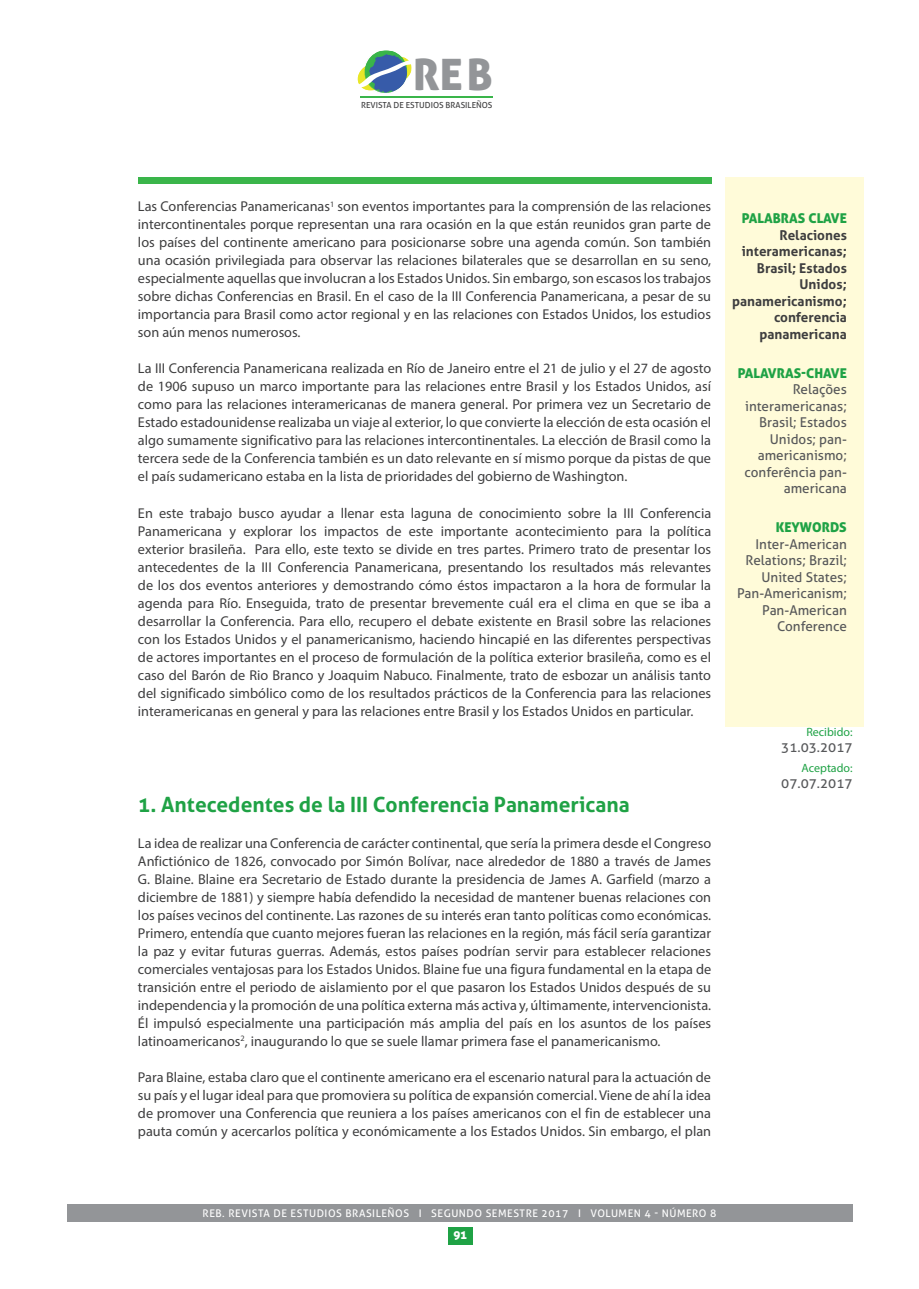
<style>
.page{position:relative;width:919px;height:1289px;background:#fff}
.page>*{position:absolute;margin:0;border:0;box-sizing:border-box;transform-origin:0 0}
.t1{font:43.35px "Aller Display";color:#939598}
.t2{font:700 21px "Aller";color:#1fa245}
.t3{font:14.25px/18px "Myriad Pro";color:#3e3e3f;text-align:justify}
.body{font:13.5px/16.5px "Aller";color:#57585a;text-align:right}
.t4{font:700 13.5px/16.5px "Aller";color:#3e3e3f;text-align:right}
.t5{font:13.5px "Aller Display";color:#1fa245}
.body-2{font:12px "Myriad Pro";color:#1fa245}
.t6{font:12px "Aller Display";color:#fff}
.t7{font:10.5px "Aller";letter-spacing:.05em;color:#fff}
.t8{font:8.4px "Aller";color:#3e3e3f}
</style>
<div class="page">
<img style="left:360px;top:50px;width:88px;height:47px">
<img style="left:365px;top:51px;width:41px;height:4px">
<svg style="left:357px;top:55px;width:59px;height:37px"></svg>
<hr style="left:360px;top:97px;width:133px;height:1px;background:#3ab54a">
<div style="left:67px;top:1203px;width:785px;height:18px;background:#939598"></div>
<div style="left:448px;top:1226px;width:24px;height:18px;background:#1fa245"></div>
<div style="left:138px;top:177px;width:573px;height:6px;background:#3ab54a"></div>
<div style="left:725px;top:177px;width:138px;height:549px;background:#fffbd9"></div>
<h1 class="t1" style="left:413px;top:47px;width:81px">REB</h1>
<p class="t8" style="left:361px;top:100px;width:133px">REVISTA DE ESTUDIOS BRASILEÑOS</p>
<p class="t3" style="left:138px;top:197px;width:574px">Las Conferencias Panamericanas<sup>1</sup> son eventos importantes para la comprensión de las relaciones intercontinentales porque representan una rara ocasión en la que están reunidos gran parte de los países del continente americano para posicionarse sobre una agenda común. Son también una ocasión privilegiada para observar las relaciones bilaterales que se desarrollan en su seno, especialmente aquellas que involucran a los Estados Unidos. Sin embargo, son escasos los trabajos sobre dichas Conferencias en Brasil. En el caso de la III Conferencia Panamericana, a pesar de su importancia para Brasil como actor regional y en las relaciones con Estados Unidos, los estudios son aún menos numerosos.</p>
<p class="t3" style="left:138px;top:359px;width:574px">La III Conferencia Panamericana realizada en Río de Janeiro entre el 21 de julio y el 27 de agosto de 1906 supuso un marco importante para las relaciones entre Brasil y los Estados Unidos, así como para las relaciones interamericanas de manera general. Por primera vez un Secretario de Estado estadounidense realizaba un viaje al exterior, lo que convierte la elección de esta ocasión el algo sumamente significativo para las relaciones intercontinentales. La elección de Brasil como la tercera sede de la Conferencia también es un dato relevante en sí mismo porque da pistas de que el país sudamericano estaba en la lista de prioridades del gobierno de Washington.</p>
<p class="t3" style="left:138px;top:503px;width:574px">En este trabajo busco ayudar a llenar esta laguna de conocimiento sobre la III Conferencia Panamericana y explorar los impactos de este importante acontecimiento para la política exterior brasileña. Para ello, este texto se divide en tres partes. Primero trato de presentar los antecedentes de la III Conferencia Panamericana, presentando los resultados más relevantes de los dos eventos anteriores y demostrando cómo éstos impactaron a la hora de formular la agenda para Río. Enseguida, trato de presentar brevemente cuál era el clima en que se iba a desarrollar la Conferencia. Para ello, recupero el debate existente en Brasil sobre las relaciones con los Estados Unidos y el panamericanismo, haciendo hincapié en las diferentes perspectivas de actores importantes en el proceso de formulación de la política exterior brasileña, como es el caso del Barón de Rio Branco y Joaquim Nabuco. Finalmente, trato de esbozar un análisis tanto del significado simbólico como de los resultados prácticos de la Conferencia para las relaciones interamericanas en general y para las relaciones entre Brasil y los Estados Unidos en particular.</p>
<p class="t2" style="left:138px;top:791px;width:493px">1. Antecedentes de la III Conferencia Panamericana</p>
<p class="t3" style="left:138px;top:833px;width:574px">La idea de realizar una Conferencia de carácter continental, que sería la primera desde el Congreso Anfictiónico de 1826, convocado por Simón Bolívar, nace alrededor de 1880 a través de James G. Blaine. Blaine era Secretario de Estado durante la presidencia de James A. Garfield (marzo a diciembre de 1881) y siempre había defendido la necesidad de mantener buenas relaciones con los países vecinos del continente. Las razones de su interés eran tanto políticas como económicas.<br>Primero, entendía que cuanto mejores fueran las relaciones en la región, más fácil sería garantizar la paz y evitar futuras guerras. Además, estos países podrían servir para establecer relaciones comerciales ventajosas para los Estados Unidos. Blaine fue una figura fundamental en la etapa de transición entre el periodo de aislamiento por el que pasaron los Estados Unidos después de su independencia y la promoción de una política externa más activa y, últimamente, intervencionista.<br>Él impulsó especialmente una participación más amplia del país en los asuntos de los países latinoamericanos<sup>2</sup>, inaugurando lo que se suele llamar primera fase el panamericanismo.</p>
<p class="t3" style="left:138px;top:1067px;width:574px">Para Blaine, estaba claro que el continente americano era el escenario natural para la actuación de su país y el lugar ideal para que promoviera su política de expansión comercial. Viene de ahí la idea de promover una Conferencia que reuniera a los países americanos con el fin de establecer una pauta común y acercarlos política y económicamente a los Estados Unidos. Sin embargo, el plan</p>
<p class="t5" style="left:741px;top:210px;width:106px">PALABRAS CLAVE</p>
<p class="t4" style="left:732px;top:226px;width:116px">Relaciones interamericanas;<br>Brasil; Estados<br>Unidos; panamericanismo; conferencia panamericana</p>
<p class="t5" style="left:737px;top:364px;width:110px">PALAVRAS-CHAVE</p>
<p class="body" style="left:744px;top:381px;width:104px">Relações interamericanas;<br>Brasil; Estados<br>Unidos; pan&shy;americanismo; conferência pan&shy;americana</p>
<p class="t5" style="left:775px;top:519px;width:72px">KEYWORDS</p>
<p class="body" style="left:737px;top:535px;width:111px">Inter-American<br>Relations; Brazil;<br>United States;<br>Pan-Americanism;<br>Pan-American<br>Conference</p>
<p class="body-2" style="left:806px;top:724px;width:48px">Recibido:</p>
<p class="body" style="left:781px;top:739px;width:73px">31.03.2017</p>
<p class="body-2" style="left:801px;top:760px;width:52px">Aceptado:</p>
<p class="body" style="left:781px;top:775px;width:73px">07.07.2017</p>
<p class="t7" style="left:202px;top:1206px;width:515px">REB. REVISTA DE ESTUDIOS BRASILEÑOS I SEGUNDO SEMESTRE 2017 I VOLUMEN 4 - NÚMERO 8</p>
<p class="t6" style="left:453px;top:1227px;width:15px">91</p>
</div>
